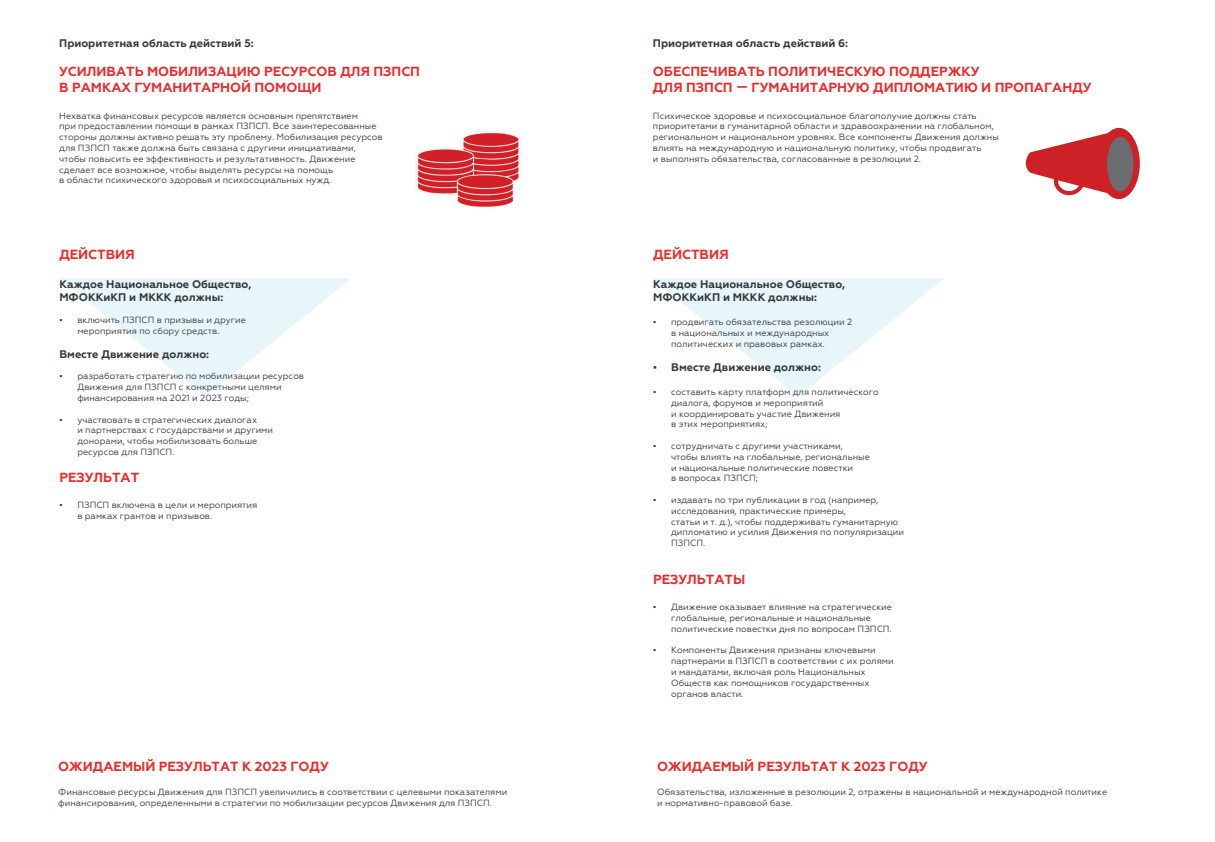
<style>
.page{position:relative;width:1215px;height:842px;background:#fff}
.page>*{position:absolute;margin:0;border:0;box-sizing:border-box;transform-origin:0 0}
.t1{font:700 13.2px/15.8px "Geometria";color:#ec2929}
.t2{font:700 11px/13.2px "Geometria";color:#323739}
.t3{font:9px/10.8px "Geometria";color:#323739}
.s1{font-family:"Times New Roman"}
.s2{font-family:"Times New Roman";font-weight:400}
</style>
<div class="page">
<img style="left:415px;top:131px;width:106px;height:77px">
<div style="left:1053px;top:167px;width:31px;height:28px;border:4px solid #cd2027;border-radius:50%"></div>
<svg style="left:1025px;top:133px;width:82px;height:60px"></svg>
<div style="left:1097px;top:128px;width:42px;height:71px;background:#cd2027;border-radius:50%"></div>
<div style="left:1106px;top:137px;width:27px;height:55px;background:#6c6d70;border-radius:50%"></div>
<svg style="left:60px;top:278px;width:290px;height:118px"></svg>
<svg style="left:653px;top:278px;width:290px;height:118px"></svg>
<p class="t2" style="left:59px;top:37px;width:196px">Приоритетная область действий 5:</p>
<h1 class="t1" style="left:59px;top:64px;width:362px">УСИЛИВАТЬ МОБИЛИЗАЦИЮ РЕСУРСОВ ДЛЯ ПЗПСП<br>В РАМКАХ ГУМАНИТАРНОЙ ПОМОЩИ</h1>
<p class="t3" style="left:59px;top:110px;width:325px">Нехватка финансовых ресурсов является основным препятствием<br>при предоставлении помощи в рамках ПЗПСП. Все заинтересованные стороны должны активно решать эту проблему. Мобилизация ресурсов для ПЗПСП также должна быть связана с другими инициативами, чтобы повысить ее эффективность и результативность. Движение сделает все возможное, чтобы выделять ресурсы на помощь<br>в области психического здоровья и психосоциальных нужд.</p>
<h1 class="t1" style="left:59px;top:247px;width:77px">ДЕЙСТВИЯ</h1>
<p class="t2" style="left:59px;top:278px;width:194px">Каждое Национальное Общество,<br>МФОККиКП и МККК должны:</p>
<p class="t3" style="left:77px;top:314px;width:170px;text-indent:-18px"><span class="s1">▪</span> включить ПЗПСП в призывы и другие мероприятия по сбору средств.</p>
<p class="t2" style="left:59px;top:347px;width:151px">Вместе Движение должно:</p>
<p class="t3" style="left:77px;top:371px;width:228px;text-indent:-18px"><span class="s1">▪</span> разработать стратегию по мобилизации ресурсов<br>Движения для ПЗПСП с конкретными целями финансирования на 2021 и 2023 годы;</p>
<p class="t3" style="left:77px;top:414px;width:197px;text-indent:-18px"><span class="s1">▪</span> участвовать в стратегических диалогах<br>и партнерствах с государствами и другими донорами, чтобы мобилизовать больше ресурсов для ПЗПСП.</p>
<h1 class="t1" style="left:59px;top:469px;width:81px">РЕЗУЛЬТАТ</h1>
<p class="t3" style="left:77px;top:500px;width:181px;text-indent:-18px"><span class="s1">▪</span> ПЗПСП включена в цели и мероприятия в рамках грантов и призывов.</p>
<h1 class="t1" style="left:58px;top:758px;width:272px">ОЖИДАЕМЫЙ РЕЗУЛЬТАТ К 2023 ГОДУ</h1>
<p class="t3" style="left:58px;top:786px;width:450px">Финансовые ресурсы Движения для ПЗПСП увеличились в соответствии с целевыми показателями финансирования, определенными в стратегии по мобилизации ресурсов Движения для ПЗПСП.</p>
<p class="t2" style="left:653px;top:37px;width:197px">Приоритетная область действий 6:</p>
<h1 class="t1" style="left:653px;top:64px;width:440px">ОБЕСПЕЧИВАТЬ ПОЛИТИЧЕСКУЮ ПОДДЕРЖКУ<br>ДЛЯ ПЗПСП — ГУМАНИТАРНУЮ ДИПЛОМАТИЮ И ПРОПАГАНДУ</h1>
<p class="t3" style="left:653px;top:110px;width:347px">Психическое здоровье и психосоциальное благополучие должны стать приоритетами в гуманитарной области и здравоохранении на глобальном, региональном и национальном уровнях. Все компоненты Движения должны влиять на международную и национальную политику, чтобы продвигать<br>и выполнять обязательства, согласованные в резолюции 2.</p>
<h1 class="t1" style="left:653px;top:247px;width:77px">ДЕЙСТВИЯ</h1>
<p class="t2" style="left:653px;top:278px;width:194px">Каждое Национальное Общество,<br>МФОККиКП и МККК должны:</p>
<p class="t3" style="left:671px;top:317px;width:183px;text-indent:-18px"><span class="s1">▪</span> продвигать обязательства резолюции 2 в национальных и международных политических и правовых рамках.</p>
<p class="t2" style="left:653px;top:361px;width:169px"><span class="s2">▪</span> Вместе Движение должно:</p>
<p class="t3" style="left:671px;top:386px;width:209px;text-indent:-18px"><span class="s1">▪</span> составить карту платформ для политического диалога, форумов и мероприятий<br>и координировать участие Движения<br>в этих мероприятиях;</p>
<p class="t3" style="left:671px;top:440px;width:200px;text-indent:-18px"><span class="s1">▪</span> сотрудничать с другими участниками, чтобы влиять на глобальные, региональные и национальные политические повестки<br>в вопросах ПЗПСП;</p>
<p class="t3" style="left:671px;top:494px;width:234px;text-indent:-18px"><span class="s1">▪</span> издавать по три публикации в год (например, исследования, практические примеры,<br>статьи и т. д.), чтобы поддерживать гуманитарную дипломатию и усилия Движения по популяризации ПЗПСП.</p>
<h1 class="t1" style="left:653px;top:571px;width:94px">РЕЗУЛЬТАТЫ</h1>
<p class="t3" style="left:671px;top:602px;width:222px;text-indent:-18px"><span class="s1">▪</span> Движение оказывает влияние на стратегические глобальные, региональные и национальные политические повестки дня по вопросам ПЗПСП.</p>
<p class="t3" style="left:671px;top:645px;width:224px;text-indent:-18px"><span class="s1">▪</span> Компоненты Движения признаны ключевыми партнерами в ПЗПСП в соответствии с их ролями и мандатами, включая роль Национальных Обществ как помощников государственных органов власти.</p>
<h1 class="t1" style="left:657px;top:758px;width:272px">ОЖИДАЕМЫЙ РЕЗУЛЬТАТ К 2023 ГОДУ</h1>
<p class="t3" style="left:657px;top:786px;width:451px">Обязательства, изложенные в резолюции 2, отражены в национальной и международной политике и нормативно-правовой базе.</p>
</div>
